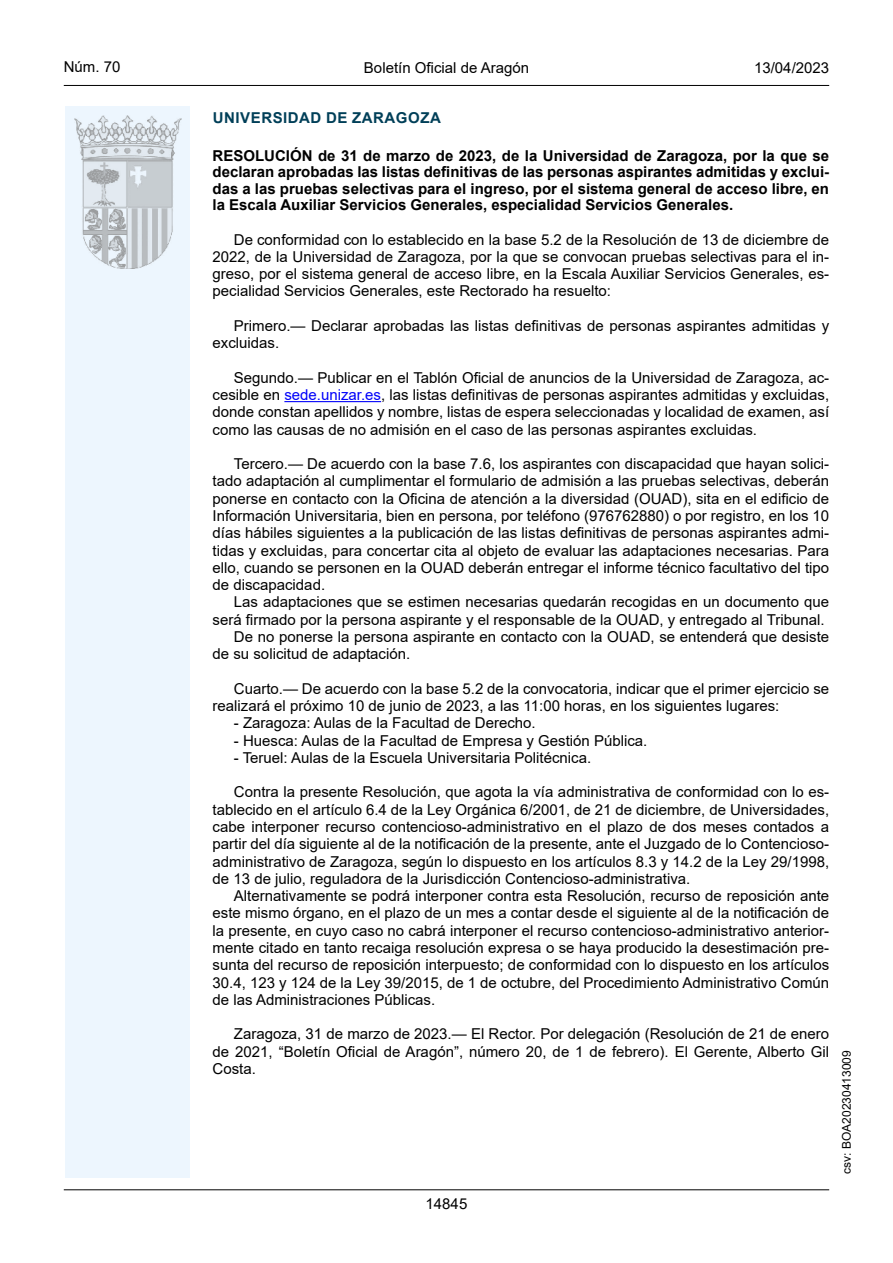
<style>
.page{position:relative;width:893px;height:1263px;background:#fff}
.page>*{position:absolute;margin:0;border:0;box-sizing:border-box;transform-origin:0 0}
.inicio_de_parrafo{font:15px/17.2px "Arial";color:#000;text-align:justify}
.Titulo_text{font:700 15px/16.5px "Arial";color:#000;text-align:justify}
.estilo_head-c{font:15px "Arial";color:#000}
.emisor_text{font:15px "Arial Bold MT2";letter-spacing:.035em;color:#003f58}
.estilo_head-d{font:15px "Arial MT2";color:#000}
.estilo_head-i{font:15px "Arial MT2";color:#000}
.numero_pagina{font:15px "Arial MT2";color:#000}
.estilo_head-i-2{font:12px "Arial MT2";color:#000}
.s1{font-family:"Arial Bold MT2";font-weight:400}
.s2{color:#0000fa}
</style>
<div class="page">
<div style="left:65px;top:106px;width:125px;height:1072px;background:#edf6fe"></div>
<img style="left:75px;top:115px;width:106px;height:153px">
<hr style="left:64px;top:85px;width:765px;height:1px;background:#000">
<hr style="left:64px;top:1189px;width:765px;height:1px;background:#000">
<hr style="left:284px;top:401px;width:97px;height:1px;background:#0000fa">
<p class="estilo_head-i" style="left:64px;top:57px;width:58px">Núm. 70</p>
<p class="estilo_head-c" style="left:364px;top:57px;width:167px">Boletín Oficial de Aragón</p>
<p class="estilo_head-d" style="left:754px;top:57px;width:77px">13/04/2023</p>
<h5 class="emisor_text" style="left:213px;top:107px;width:229px">UNIVERSIDAD DE ZARAGOZA</h5>
<p class="Titulo_text" style="left:213px;top:147px;width:618px"><span class="s1">RESOLUCIÓN de 31 de marzo de 2023, de la Universidad de Zaragoza, por la que se </span>declaran aprobadas las listas definitivas de las personas aspirantes admitidas y exclui&shy;<span class="s1">das a las pruebas selectivas para el ingreso, por el sistema general de acceso libre, en </span>la Escala Auxiliar Servicios Generales, especialidad Servicios Generales.</p>
<p class="inicio_de_parrafo" style="left:213px;top:231px;width:618px;text-indent:21px">De conformidad con lo establecido en la base 5.2 de la Resolución de 13 de diciembre de 2022, de la Universidad de Zaragoza, por la que se convocan pruebas selectivas para el in&shy;greso, por el sistema general de acceso libre, en la Escala Auxiliar Servicios Generales, es&shy;pecialidad Servicios Generales, este Rectorado ha resuelto:</p>
<p class="inicio_de_parrafo" style="left:213px;top:317px;width:618px;text-indent:21px">Primero.— Declarar aprobadas las listas definitivas de personas aspirantes admitidas y excluidas.</p>
<p class="inicio_de_parrafo" style="left:213px;top:369px;width:618px;text-indent:21px">Segundo.— Publicar en el Tablón Oficial de anuncios de la Universidad de Zaragoza, ac&shy;cesible en <span class="s2">sede.unizar.es</span>, las listas definitivas de personas aspirantes admitidas y excluidas, donde constan apellidos y nombre, listas de espera seleccionadas y localidad de examen, así como las causas de no admisión en el caso de las personas aspirantes excluidas.</p>
<p class="inicio_de_parrafo" style="left:213px;top:455px;width:618px;text-indent:21px">Tercero.— De acuerdo con la base 7.6, los aspirantes con discapacidad que hayan solici&shy;tado adaptación al cumplimentar el formulario de admisión a las pruebas selectivas, deberán ponerse en contacto con la Oficina de atención a la diversidad (OUAD), sita en el edificio de Información Universitaria, bien en persona, por teléfono (976762880) o por registro, en los 10 días hábiles siguientes a la publicación de las listas definitivas de personas aspirantes admi&shy;tidas y excluidas, para concertar cita al objeto de evaluar las adaptaciones necesarias. Para ello, cuando se personen en la OUAD deberán entregar el informe técnico facultativo del tipo de discapacidad.</p>
<p class="inicio_de_parrafo" style="left:213px;top:593px;width:618px;text-indent:21px">Las adaptaciones que se estimen necesarias quedarán recogidas en un documento que será firmado por la persona aspirante y el responsable de la OUAD, y entregado al Tribunal.</p>
<p class="inicio_de_parrafo" style="left:213px;top:628px;width:618px;text-indent:21px">De no ponerse la persona aspirante en contacto con la OUAD, se entenderá que desiste de su solicitud de adaptación.</p>
<p class="inicio_de_parrafo" style="left:213px;top:680px;width:618px;text-indent:21px">Cuarto.— De acuerdo con la base 5.2 de la convocatoria, indicar que el primer ejercicio se realizará el próximo 10 de junio de 2023, a las 11:00 horas, en los siguientes lugares:</p>
<p class="inicio_de_parrafo" style="left:234px;top:714px;width:303px">- Zaragoza: Aulas de la Facultad de Derecho.</p>
<p class="inicio_de_parrafo" style="left:234px;top:732px;width:415px">- Huesca: Aulas de la Facultad de Empresa y Gestión Pública.</p>
<p class="inicio_de_parrafo" style="left:234px;top:749px;width:359px">- Teruel: Aulas de la Escuela Universitaria Politécnica.</p>
<p class="inicio_de_parrafo" style="left:213px;top:783px;width:618px;text-indent:21px">Contra la presente Resolución, que agota la vía administrativa de conformidad con lo es&shy;tablecido en el artículo 6.4 de la Ley Orgánica 6/2001, de 21 de diciembre, de Universidades, cabe interponer recurso contencioso-administrativo en el plazo de dos meses contados a partir del día siguiente al de la notificación de la presente, ante el Juzgado de lo Contencioso&shy;administrativo de Zaragoza, según lo dispuesto en los artículos 8.3 y 14.2 de la Ley 29/1998, de 13 de julio, reguladora de la Jurisdicción Contencioso-administrativa.</p>
<p class="inicio_de_parrafo" style="left:213px;top:887px;width:618px;text-indent:21px">Alternativamente se podrá interponer contra esta Resolución, recurso de reposición ante este mismo órgano, en el plazo de un mes a contar desde el siguiente al de la notificación de la presente, en cuyo caso no cabrá interponer el recurso contencioso-administrativo anterior&shy;mente citado en tanto recaiga resolución expresa o se haya producido la desestimación pre&shy;sunta del recurso de reposición interpuesto; de conformidad con lo dispuesto en los artículos 30.4, 123 y 124 de la Ley 39/2015, de 1 de octubre, del Procedimiento Administrativo Común de las Administraciones Públicas.</p>
<p class="inicio_de_parrafo" style="left:213px;top:1025px;width:618px;text-indent:21px">Zaragoza, 31 de marzo de 2023.— El Rector. Por delegación (Resolución de 21 de enero de 2021, “Boletín Oficial de Aragón”, número 20, de 1 de febrero). El Gerente, Alberto Gil Costa.</p>
<p class="numero_pagina" style="left:426px;top:1193px;width:43px">14845</p>
<p class="estilo_head-i-2" style="left:838px;top:1174px;width:125px;rotate:-90deg">csv: BOA20230413009</p>
</div>
